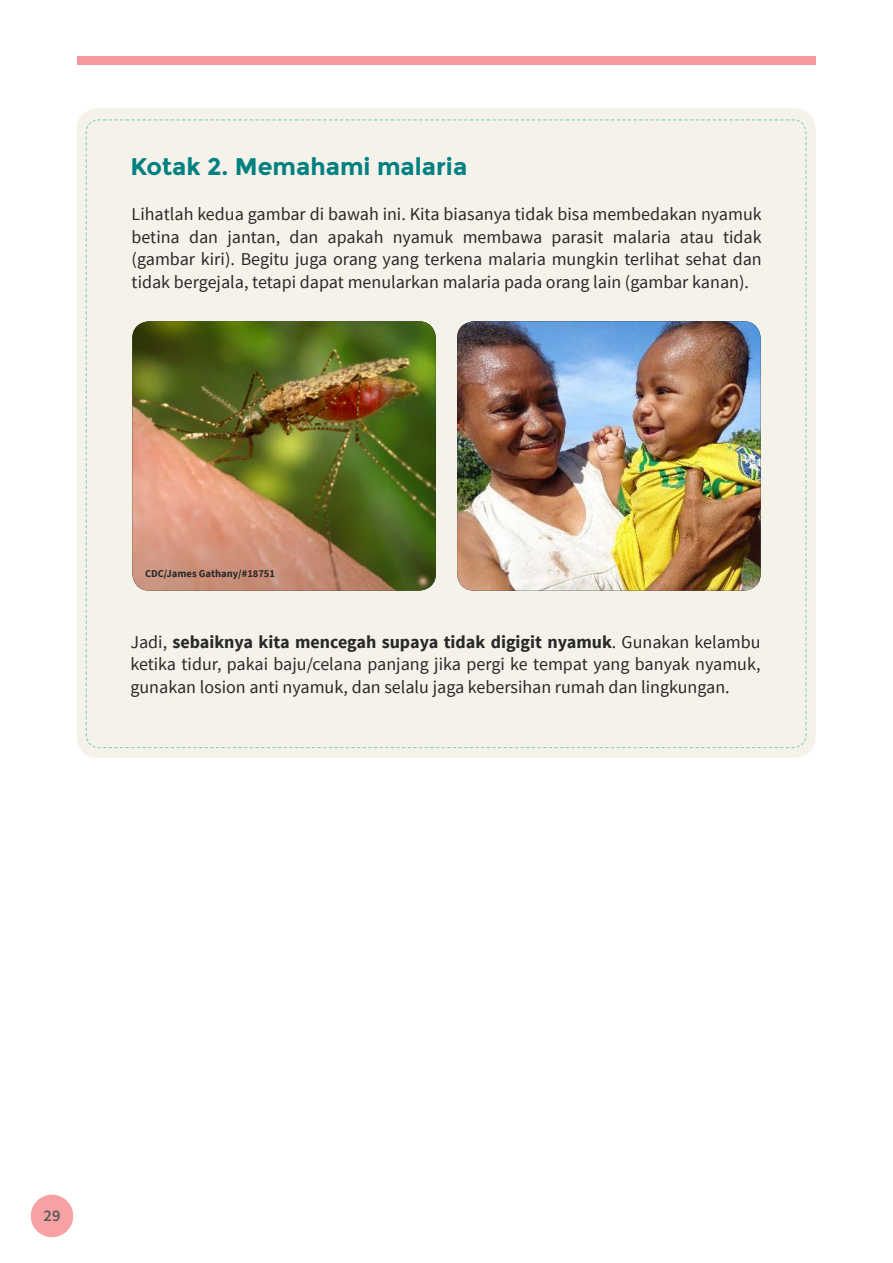
<style>
.page{position:relative;width:893px;height:1263px;background:#fff}
.page>*{position:absolute;margin:0;border:0;box-sizing:border-box;transform-origin:0 0}
.t1{font:700 24px "Montserrat";color:#008081}
.t2{font:18px/22.5px "Source Sans Pro";color:#292829;text-align:justify}
.t3{font:600 16.5px "Source Sans Pro";color:#58595b}
.t4{font:700 10.5px "Source Sans Pro";color:#292829}
.s1{font-weight:700}
</style>
<div class="page">
<div style="left:77px;top:108px;width:739px;height:650px;background:#f5f2ea;border-radius:21px"></div>
<svg style="left:85px;top:119px;width:722px;height:630px"></svg>
<img style="left:457px;top:321px;width:304px;height:270px">
<img style="left:132px;top:321px;width:304px;height:270px">
<div style="left:77px;top:56px;width:739px;height:9px;background:#f6989d"></div>
<div style="left:31px;top:1195px;width:42px;height:42px;background:#f7a1a5;border-radius:50%"></div>
<h1 class="t1" style="left:130px;top:152px;width:338px">Kotak 2. Memahami malaria</h1>
<p class="t2" style="left:132px;top:203px;width:632px">Lihatlah kedua gambar di bawah ini. Kita biasanya tidak bisa membedakan nyamuk betina dan jantan, dan apakah nyamuk membawa parasit malaria atau tidak (gambar kiri). Begitu juga orang yang terkena malaria mungkin terlihat sehat dan tidak bergejala, tetapi dapat menularkan malaria pada orang lain (gambar kanan).</p>
<p class="t4" style="left:145px;top:567px;width:132px">CDC/James Gathany/#18751</p>
<p class="t2" style="left:130px;top:631px;width:632px">Jadi, <span class="s1">sebaiknya kita mencegah supaya tidak digigit nyamuk</span>. Gunakan kelambu ketika tidur, pakai baju/celana panjang jika pergi ke tempat yang banyak nyamuk, gunakan losion anti nyamuk, dan selalu jaga kebersihan rumah dan lingkungan.</p>
<p class="t3" style="left:43px;top:1205px;width:19px">29</p>
</div>
